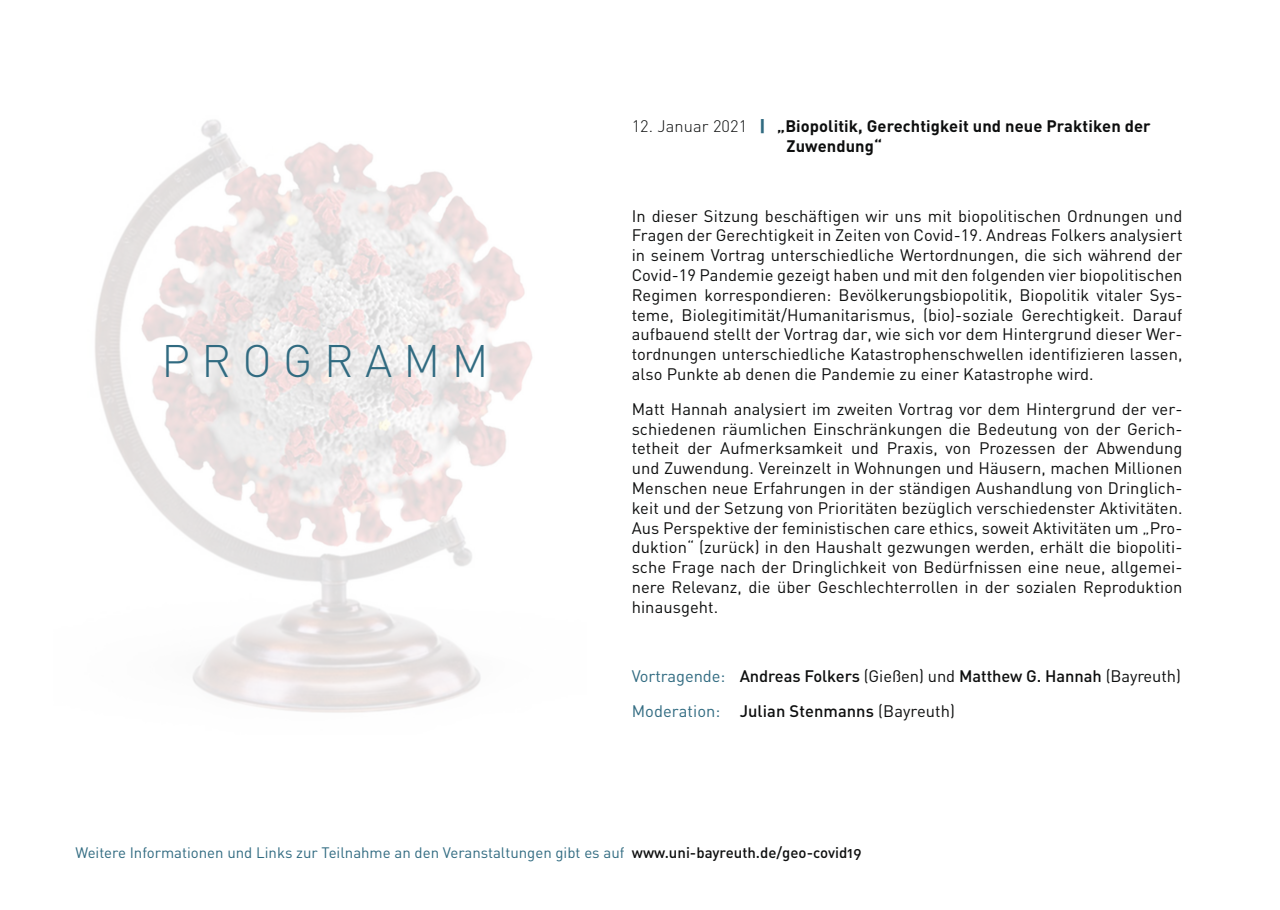
<style>
.page{position:relative;width:1280px;height:910px;background:#fff}
.page>*{position:absolute;margin:0;border:0;box-sizing:border-box;transform-origin:0 0}
.t1{font:300 45px "DIN";color:#316b81}
.t2{font:16.5px/19.8px "DIN";letter-spacing:.005em;color:#0d0e0e;text-align:justify}
.t3{font:500 16.5px "DIN";letter-spacing:-.005em;color:#0d0e0e}
.t4{font:700 16.5px/19.8px "DIN";letter-spacing:.005em;color:#0d0e0e}
.t5{font:15px "DIN";color:#316b81}
.s1{font-weight:300}
.s2{font-weight:900;color:#316b81}
.s3{font-weight:400;color:#316b81}
.s4{font-weight:400}
.s5{font-family:"DIN Medium Alternate";color:#0d0e0e}
</style>
<div class="page">
<img style="left:95px;top:120px;width:438px;height:593px">
<p class="t1" style="left:161px;top:333px;width:329px">P R O G R A M M</p>
<p class="t4" style="left:787px;top:116px;width:366px;text-indent:-155px"><span class="s1">12. Januar 2021</span> <span class="s2">|</span> „Biopolitik, Gerechtigkeit und neue Praktiken der<br>Zuwendung“</p>
<p class="t2" style="left:632px;top:205px;width:552px">In dieser Sitzung beschäftigen wir uns mit biopolitischen Ordnungen und Fragen der Gerechtigkeit in Zeiten von Covid-19. Andreas Folkers analysiert in seinem Vortrag unterschiedliche Wertordnungen, die sich während der Covid-19 Pandemie gezeigt haben und mit den folgenden vier biopolitischen Regimen korrespondieren: Bevölkerungsbiopolitik, Biopolitik vitaler Sys&shy;teme, Biolegitimität/Humanitarismus, (bio)-soziale Gerechtigkeit. Darauf aufbauend stellt der Vortrag dar, wie sich vor dem Hintergrund dieser Wer&shy;tordnungen unterschiedliche Katastrophenschwellen identifizieren lassen, also Punkte ab denen die Pandemie zu einer Katastrophe wird.</p>
<p class="t2" style="left:632px;top:399px;width:552px">Matt Hannah analysiert im zweiten Vortrag vor dem Hintergrund der ver&shy;schiedenen räumlichen Einschränkungen die Bedeutung von der Gerich&shy;tetheit der Aufmerksamkeit und Praxis, von Prozessen der Abwendung und Zuwendung. Vereinzelt in Wohnungen und Häusern, machen Millionen Menschen neue Erfahrungen in der ständigen Aushandlung von Dringlich&shy;keit und der Setzung von Prioritäten bezüglich verschiedenster Aktivitäten.<br>Aus Perspektive der feministischen care ethics, soweit Aktivitäten um „Pro&shy;duktion“ (zurück) in den Haushalt gezwungen werden, erhält die biopoliti&shy;sche Frage nach der Dringlichkeit von Bedürfnissen eine neue, allgemei&shy;nere Relevanz, die über Geschlechterrollen in der sozialen Reproduktion hinausgeht.</p>
<p class="t3" style="left:632px;top:666px;width:551px"><span class="s3">Vortragende:</span> Andreas Folkers <span class="s4">(Gießen) und</span> Matthew G. Hannah <span class="s4">(Bayreuth)</span></p>
<p class="t3" style="left:632px;top:701px;width:325px"><span class="s3">Moderation:</span> Julian Stenmanns <span class="s4">(Bayreuth)</span></p>
<p class="t5" style="left:75px;top:843px;width:787px">Weitere Informationen und Links zur Teilnahme an den Veranstaltungen gibt es auf <span class="s5">www.uni-bayreuth.de/geo-covid19</span></p>
</div>
